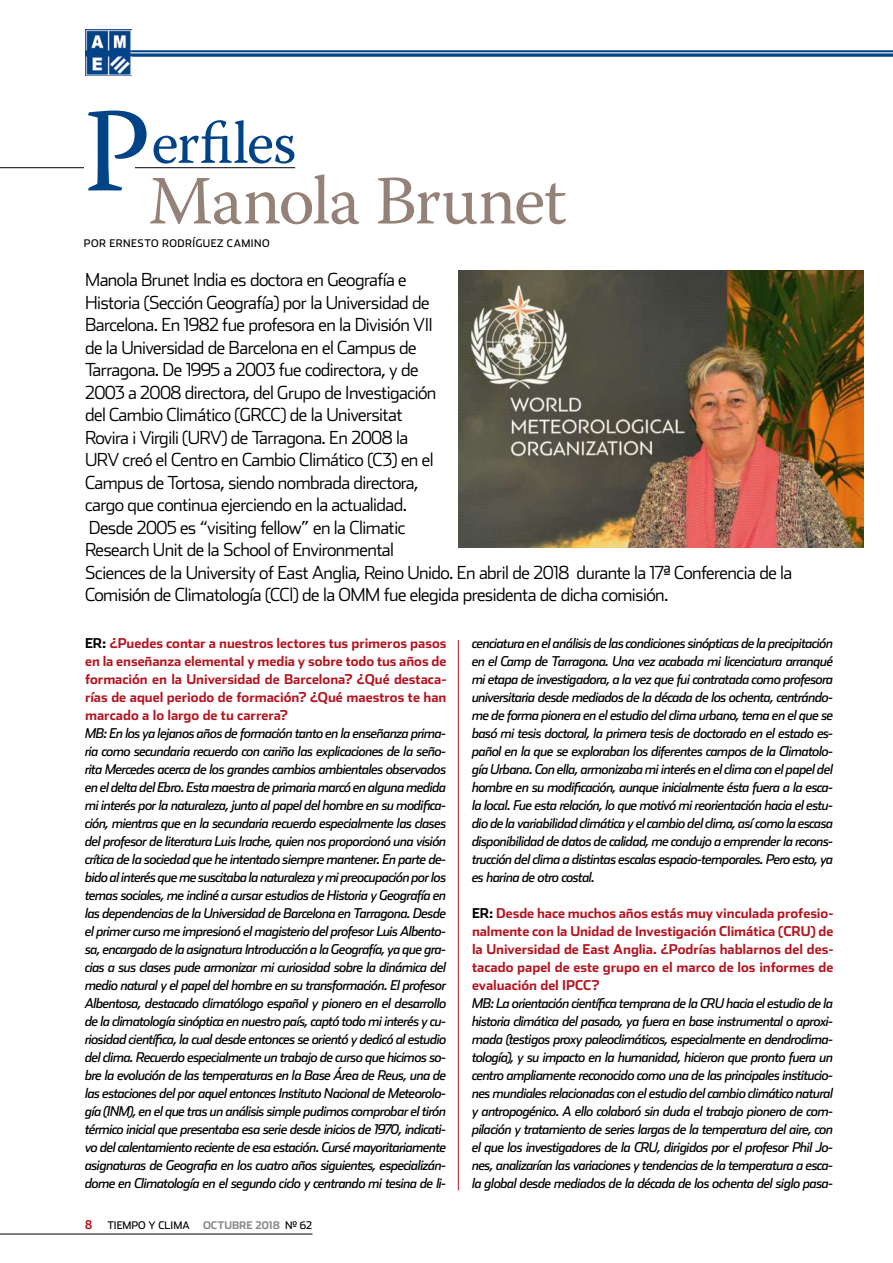
<style>
.page{position:relative;width:893px;height:1263px;background:#fff}
.page>*{position:absolute;margin:0;border:0;box-sizing:border-box;transform-origin:0 0}
.t1{font:69px "Warnock Pro";letter-spacing:-.02em;color:#948177}
.t2{font:60px "Warnock Pro";letter-spacing:-.025em;color:#004387}
.t3{font:300 18px/22.5px "Stainless";letter-spacing:-.03em;color:#000}
.t4{font:italic 13.5px/18px "Stainless";letter-spacing:-.04em;color:#000;text-align:justify}
.t5{font:700 13.5px/18px "Stainless";letter-spacing:-.005em;color:#b51621;text-align:justify}
.t6{font:700 12px "Stainless Cond";color:#b51621}
.t7{font:10.5px "Stainless";letter-spacing:.045em;color:#000}
.t8{font:700 10.5px "Stainless";color:#87888a}
.s1{font-size:120px}
.s2{color:#000}
.s3{font-weight:400;color:#000}
</style>
<div class="page">
<hr style="left:0;top:1234px;width:313px;height:1px;background:#000">
<hr style="left:458px;top:640px;width:1px;height:550px;background:#b51621">
<img style="left:458px;top:270px;width:405px;height:278px">
<hr style="left:0;top:167px;width:295px;height:1px;background:#000">
<div style="left:84px;top:163px;width:50px;height:26px;background:#fff"></div>
<img style="left:85px;top:30px;width:46px;height:46px">
<svg style="left:85px;top:50px;width:808px;height:6px;background:#205a95"></svg>
<hr style="left:130px;top:52px;width:763px;height:1px;background:#fff">
<h2 class="t2" style="left:83px;top:107px;width:215px"><span class="s1">P</span>erfiles</h2>
<h1 class="t1" style="left:148px;top:159px;width:420px">Manola Brunet</h1>
<p class="t7" style="left:84px;top:237px;width:187px">POR ERNESTO RODRÍGUEZ CAMINO</p>
<p class="t3" style="left:85px;top:269px;width:709px">Manola Brunet India es doctora en Geografía e<br>Historia (Sección Geografía) por la Universidad de<br>Barcelona. En 1982 fue profesora en la División VII<br>de la Universidad de Barcelona en el Campus de<br>Tarragona. De 1995 a 2003 fue codirectora, y de<br>2003 a 2008 directora, del Grupo de Investigación<br>del Cambio Climático (GRCC) de la Universitat<br>Rovira i Virgili (URV) de Tarragona. En 2008 la<br>URV creó el Centro en Cambio Climático (C3) en el<br>Campus de Tortosa, siendo nombrada directora,<br>cargo que continua ejerciendo en la actualidad.<br>Desde 2005 es “visiting fellow” en la Climatic<br>Research Unit de la School of Environmental<br>Sciences de la University of East Anglia, Reino Unido. En abril de 2018 durante la 17ª Conferencia de la Comisión de Climatología (CCl) de la OMM fue elegida presidenta de dicha comisión.</p>
<p class="t5" style="left:85px;top:634px;width:363px"><span class="s2">ER:</span> ¿Puedes contar a nuestros lectores tus primeros pasos en la enseñanza elemental y media y sobre todo tus años de formación en la Universidad de Barcelona? ¿Qué destaca&shy;rías de aquel periodo de formación? ¿Qué maestros te han marcado a lo largo de tu carrera?</p>
<p class="t4" style="left:85px;top:724px;width:363px">MB: En los ya lejanos años de formación tanto en la enseñanza prima&shy;ria como secundaria recuerdo con cariño las explicaciones de la seño&shy;rita Mercedes acerca de los grandes cambios ambientales observados en el delta del Ebro. Esta maestra de primaria marcó en alguna medida mi interés por la naturaleza, junto al papel del hombre en su modifica&shy;ción, mientras que en la secundaria recuerdo especialmente las clases del profesor de literatura Luis Irache, quien nos proporcionó una visión crítica de la sociedad que he intentado siempre mantener. En parte de&shy;bido al interés que me suscitaba la naturaleza y mi preocupación por los temas sociales, me incliné a cursar estudios de Historia y Geografía en las dependencias de la Universidad de Barcelona en Tarragona. Desde el primer curso me impresionó el magisterio del profesor Luis Albento&shy;sa, encargado de la asignatura Introducción a la Geografía, ya que gra&shy;cias a sus clases pude armonizar mi curiosidad sobre la dinámica del medio natural y el papel del hombre en su transformación. El profesor Albentosa, destacado climatólogo español y pionero en el desarrollo de la climatología sinóptica en nuestro país, captó todo mi interés y cu&shy;riosidad científica, la cual desde entonces se orientó y dedicó al estudio del clima. Recuerdo especialmente un trabajo de curso que hicimos so&shy;bre la evolución de las temperaturas en la Base Área de Reus, una de las estaciones del por aquel entonces Instituto Nacional de Meteorolo&shy;gía (INM), en el que tras un análisis simple pudimos comprobar el tirón térmico inicial que presentaba esa serie desde inicios de 1970, indicati&shy;vo del calentamiento reciente de esa estación. Cursé mayoritariamente asignaturas de Geografia en los cuatro años siguientes, especializán&shy;dome en Climatología en el segundo ciclo y centrando mi tesina de li-</p>
<p class="t4" style="left:472px;top:634px;width:363px">cenciatura en el análisis de las condiciones sinópticas de la precipitación en el Camp de Tarragona. Una vez acabada mi licenciatura arranqué mi etapa de investigadora, a la vez que fui contratada como profesora universitaria desde mediados de la década de los ochenta, centrándo&shy;me de forma pionera en el estudio del clima urbano, tema en el que se basó mi tesis doctoral, la primera tesis de doctorado en el estado es&shy;pañol en la que se exploraban los diferentes campos de la Climatolo&shy;gía Urbana. Con ella, armonizaba mi interés en el clima con el papel del hombre en su modificación, aunque inicialmente ésta fuera a la esca&shy;la local. Fue esta relación, lo que motivó mi reorientación hacia el estu&shy;dio de la variabilidad climática y el cambio del clima, así como la escasa disponibilidad de datos de calidad, me condujo a emprender la recons&shy;trucción del clima a distintas escalas espacio-temporales. Pero esto, ya es harina de otro costal.</p>
<p class="t5" style="left:472px;top:904px;width:363px"><span class="s2">ER:</span> Desde hace muchos años estás muy vinculada profesio&shy;nalmente con la Unidad de Investigación Climática (CRU) de la Universidad de East Anglia. ¿Podrías hablarnos del des&shy;tacado papel de este grupo en el marco de los informes de evaluación del IPCC?</p>
<p class="t4" style="left:472px;top:994px;width:363px">MB: La orientación científica temprana de la CRU hacia el estudio de la historia climática del pasado, ya fuera en base instrumental o aproxi&shy;mada (testigos proxy paleoclimáticos, especialmente en dendroclima&shy;tología), y su impacto en la humanidad, hicieron que pronto fuera un centro ampliamente reconocido como una de las principales institucio&shy;nes mundiales relacionadas con el estudio del cambio climático natural y antropogénico. A ello colaboró sin duda el trabajo pionero de com&shy;pilación y tratamiento de series largas de la temperatura del aire, con el que los investigadores de la CRU, dirigidos por el profesor Phil Jo&shy;nes, analizarían las variaciones y tendencias de la temperatura a esca&shy;la global desde mediados de la década de los ochenta del siglo pasa-</p>
<p class="t6" style="left:85px;top:1218px;width:8px">8</p>
<p class="t7" style="left:107px;top:1219px;width:83px">TIEMPO YCLIMA</p>
<p class="t8" style="left:203px;top:1219px;width:111px">OCTUBRE 2018 <span class="s3">Nº 62</span></p>
</div>
